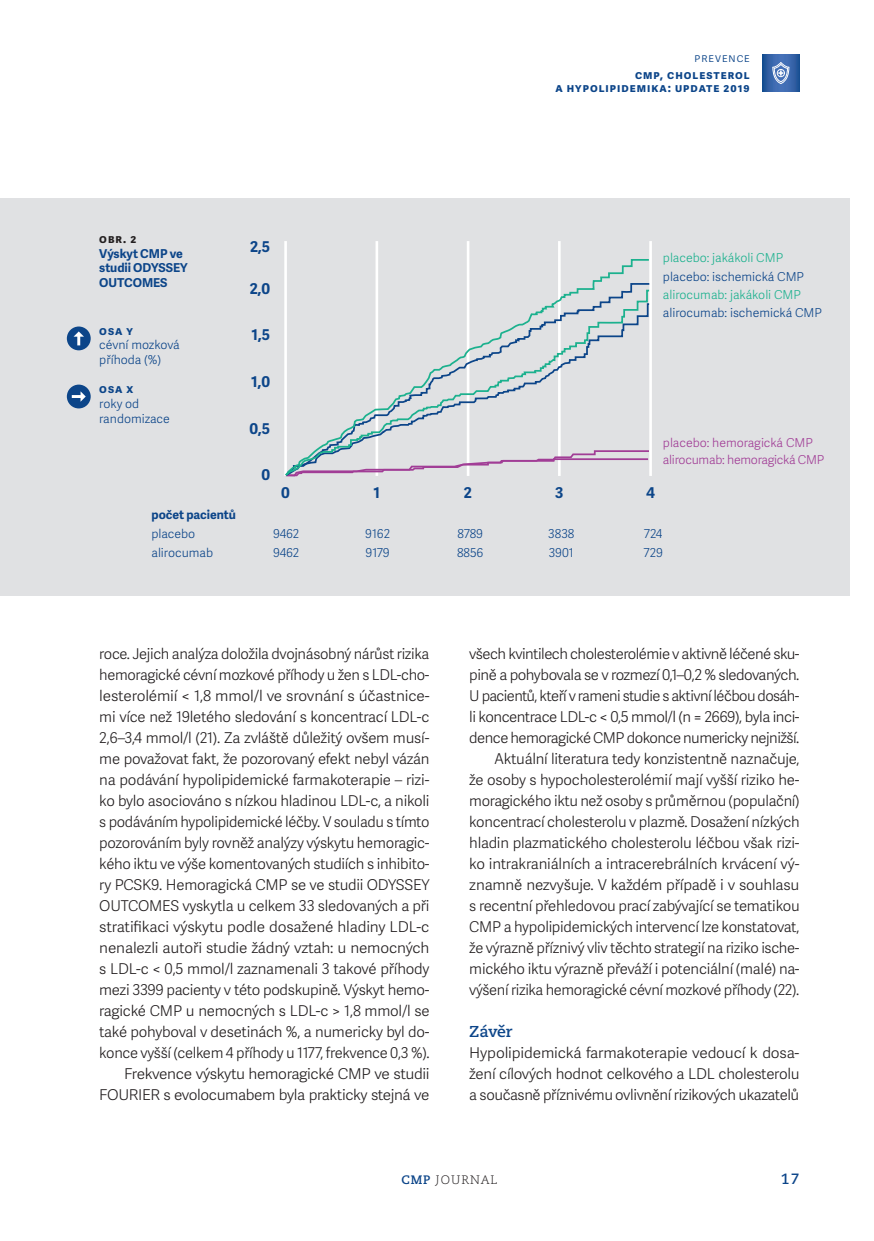
<style>
.page{position:relative;width:874px;height:1241px;background:#fff}
.page>*{position:absolute;margin:0;border:0;box-sizing:border-box;transform-origin:0 0}
.t1{font:700 15.75px "Caecilia LT Pro 75";letter-spacing:-.01em;color:#0c4589}
.t2{font:300 14.88px/21px "Adelle Sans";letter-spacing:-.02em;color:#231f20;text-align:right}
.t3{font:700 14.88px "Adelle Sans";color:#0c4589}
.t4{font:700 14.88px "Caecilia LT Pro 75";color:#0c4589}
.t5{font:300 12.25px/14.7px "Adelle Sans";color:#0c4589}
.t6{font:700 12.25px/12.2px "Adelle Sans";letter-spacing:.07em;color:#0c4589;text-align:right}
.t7{font:300 12.25px "Adelle Sans";color:#1cb18e}
.t8{font:700 12.25px/14.7px "Adelle Sans";color:#0c4589}
.t9{font:300 12.25px "Adelle Sans";letter-spacing:-.02em;color:#a13d96}
.t10{font:300 12.25px "Adelle Sans";color:#a13d96}
.t11{font:300 12.25px "Caecilia LT Pro 45";letter-spacing:.08em;color:#231f20}
.t12{font:300 12.25px "Adelle Sans";letter-spacing:.08em;color:#0c4589}
.t13{font:700 12.25px "Adelle Sans";color:#231f20}
.s1{font-family:"Caecilia LT Pro 75";font-weight:700;color:#0c4589}
</style>
<div class="page">
<div style="left:0;top:198px;width:848px;height:398px;background:#e0e1e3"></div>
<hr style="left:375px;top:241px;width:3px;height:235px;background:#fff">
<hr style="left:284px;top:241px;width:3px;height:235px;background:#fff">
<hr style="left:466px;top:241px;width:3px;height:235px;background:#fff">
<hr style="left:557px;top:241px;width:3px;height:235px;background:#fff">
<hr style="left:649px;top:241px;width:2px;height:235px;background:#fff">
<div style="left:67px;top:326px;width:24px;height:24px;background:#0c4589;border-radius:50%"></div>
<svg style="left:73px;top:331px;width:11px;height:14px"></svg>
<div style="left:67px;top:384px;width:24px;height:24px;background:#0c4589;border-radius:50%"></div>
<svg style="left:72px;top:391px;width:14px;height:10px"></svg>
<svg style="left:284px;top:258px;width:366px;height:219px"></svg>
<svg style="left:762px;top:54px;width:37px;height:38px"></svg>
<svg style="left:771px;top:62px;width:18px;height:22px"></svg>
<div style="left:776px;top:69px;width:8px;height:8px;border:1px solid #fff;border-radius:50%"></div>
<p class="t13" style="left:99px;top:230px;width:38px">obr. 2</p>
<p class="t8" style="left:99px;top:245px;width:90px">Výskyt CMP ve studii ODYSSEY<br>OUTCOMES</p>
<p class="t6" style="left:99px;top:323px;width:35px">osa y</p>
<p class="t5" style="left:99px;top:337px;width:82px">cévní mozková příhoda (%)</p>
<p class="t6" style="left:99px;top:382px;width:35px">osa x</p>
<p class="t5" style="left:99px;top:396px;width:72px">roky od randomizace</p>
<p class="t12" style="left:694px;top:49px;width:57px">prevence</p>
<p class="t6" style="left:555px;top:68px;width:196px">cmp, cholesterol<br>a hypolipidemika: update 2019</p>
<p class="t3" style="left:250px;top:236px;width:22px">2,5</p>
<p class="t3" style="left:250px;top:277px;width:22px">2,0</p>
<p class="t3" style="left:251px;top:324px;width:20px">1,5</p>
<p class="t7" style="left:662px;top:249px;width:122px">placebo: jakákoli CMP</p>
<p class="t5" style="left:662px;top:268px;width:143px">placebo: ischemická CMP</p>
<p class="t5" style="left:662px;top:304px;width:160px">alirocumab: ischemická CMP</p>
<p class="t7" style="left:662px;top:286px;width:139px">alirocumab: jakákoli CMP</p>
<p class="t3" style="left:251px;top:371px;width:20px">1,0</p>
<p class="t3" style="left:249px;top:417px;width:22px">0,5</p>
<p class="t3" style="left:261px;top:464px;width:10px">0</p>
<p class="t3" style="left:281px;top:481px;width:10px">0</p>
<p class="t3" style="left:373px;top:481px;width:8px">1</p>
<p class="t3" style="left:463px;top:481px;width:10px">2</p>
<p class="t3" style="left:555px;top:481px;width:10px">3</p>
<p class="t3" style="left:645px;top:481px;width:10px">4</p>
<p class="t10" style="left:662px;top:433px;width:151px">placebo: hemoragická CMP</p>
<p class="t9" style="left:662px;top:451px;width:163px">alirocumab: hemoragická CMP</p>
<p class="t6" style="left:151px;top:507px;width:86px">počet pacientů</p>
<p class="t5" style="left:151px;top:525px;width:45px">placebo</p>
<p class="t5" style="left:273px;top:525px;width:28px">9462</p>
<p class="t5" style="left:365px;top:525px;width:26px">9162</p>
<p class="t5" style="left:457px;top:525px;width:27px">8789</p>
<p class="t5" style="left:548px;top:525px;width:28px">3838</p>
<p class="t5" style="left:643px;top:525px;width:20px">724</p>
<p class="t5" style="left:151px;top:544px;width:63px">alirocumab</p>
<p class="t5" style="left:273px;top:544px;width:28px">9462</p>
<p class="t5" style="left:365px;top:544px;width:25px">9179</p>
<p class="t5" style="left:457px;top:544px;width:28px">8856</p>
<p class="t5" style="left:548px;top:544px;width:26px">3901</p>
<p class="t5" style="left:643px;top:544px;width:21px">729</p>
<p class="t2" style="left:99px;top:642px;width:332px">roce. Jejich analýza doložila dvojnásobný nárůst rizika hemoragické cévní mozkové příhody u žen s LDL-cho&shy;lesterolémií &lt; 1,8 mmol/l ve srovnání s účastnice&shy;mi více než 19letého sledování s koncentrací LDL-c 2,6–3,4 mmol/l (21). Za zvláště důležitý ovšem musí&shy;me považovat fakt, že pozorovaný efekt nebyl vázán na podávání hypolipidemické farmakoterapie – rizi&shy;ko bylo asociováno s nízkou hladinou LDL-c, a nikoli s podáváním hypolipidemické léčby. V souladu s tímto pozorováním byly rovněž analýzy výskytu hemoragic&shy;kého iktu ve výše komentovaných studiích s inhibito&shy;ry PCSK9. Hemoragická CMP se ve studii ODYSSEY OUTCOMES vyskytla u celkem 33 sledovaných a při stratifikaci výskytu podle dosažené hladiny LDL-c nenalezli autoři studie žádný vztah: u nemocných s LDL-c &lt; 0,5 mmol/l zaznamenali 3 takové příhody mezi 3399 pacienty v této podskupině. Výskyt hemo-- ragické CMP u nemocných s LDL-c &gt; 1,8 mmol/l se také pohyboval v desetinách %, a numericky byl do&shy;konce vyšší (celkem 4 příhody u 1177, frekvence 0,3 %).<br>Frekvence výskytu hemoragické CMP ve studii FOURIER s evolocumabem byla prakticky stejná ve</p>
<p class="t2" style="left:469px;top:642px;width:332px">všech kvintilech cholesterolémie v aktivně léčené sku&shy;pině a pohybovala se v rozmezí 0,1–0,2 % sledovaných.<br>U pacientů, kteří v rameni studie s aktivní léčbou dosáh&shy;li koncentrace LDL-c &lt; 0,5 mmol/l (n = 2669), byla inci&shy;dence hemoragické CMP dokonce numericky nejnižší.<br>Aktuální literatura tedy konzistentně naznačuje,<br>že osoby s hypocholesterolémií mají vyšší riziko he&shy;moragického iktu než osoby s průměrnou (populační) koncentrací cholesterolu v plazmě. Dosažení nízkých hladin plazmatického cholesterolu léčbou však rizi&shy;ko intrakraniálních a intracerebrálních krvácení vý&shy;znamně nezvyšuje. V každém případě i v souhlasu s recentní přehledovou prací zabývající se tematikou CMP a hypolipidemických intervencí lze konstatovat, že výrazně příznivý vliv těchto strategií na riziko ische&shy;mického iktu výrazně převáží i potenciální (malé) na&shy;výšení rizika hemoragické cévní mozkové příhody (22).</p>
<p class="t1" style="left:469px;top:1020px;width:45px">Závěr</p>
<p class="t2" style="left:469px;top:1041px;width:331px;text-align:justify">Hypolipidemická farmakoterapie vedoucí k dosa&shy;žení cílových hodnot celkového a LDL cholesterolu a současně příznivému ovlivnění rizikových ukazatelů</p>
<p class="t11" style="left:401px;top:1171px;width:98px"><span class="s1">CMP</span> JOURNAL</p>
<p class="t4" style="left:780px;top:1168px;width:20px">17</p>
</div>
